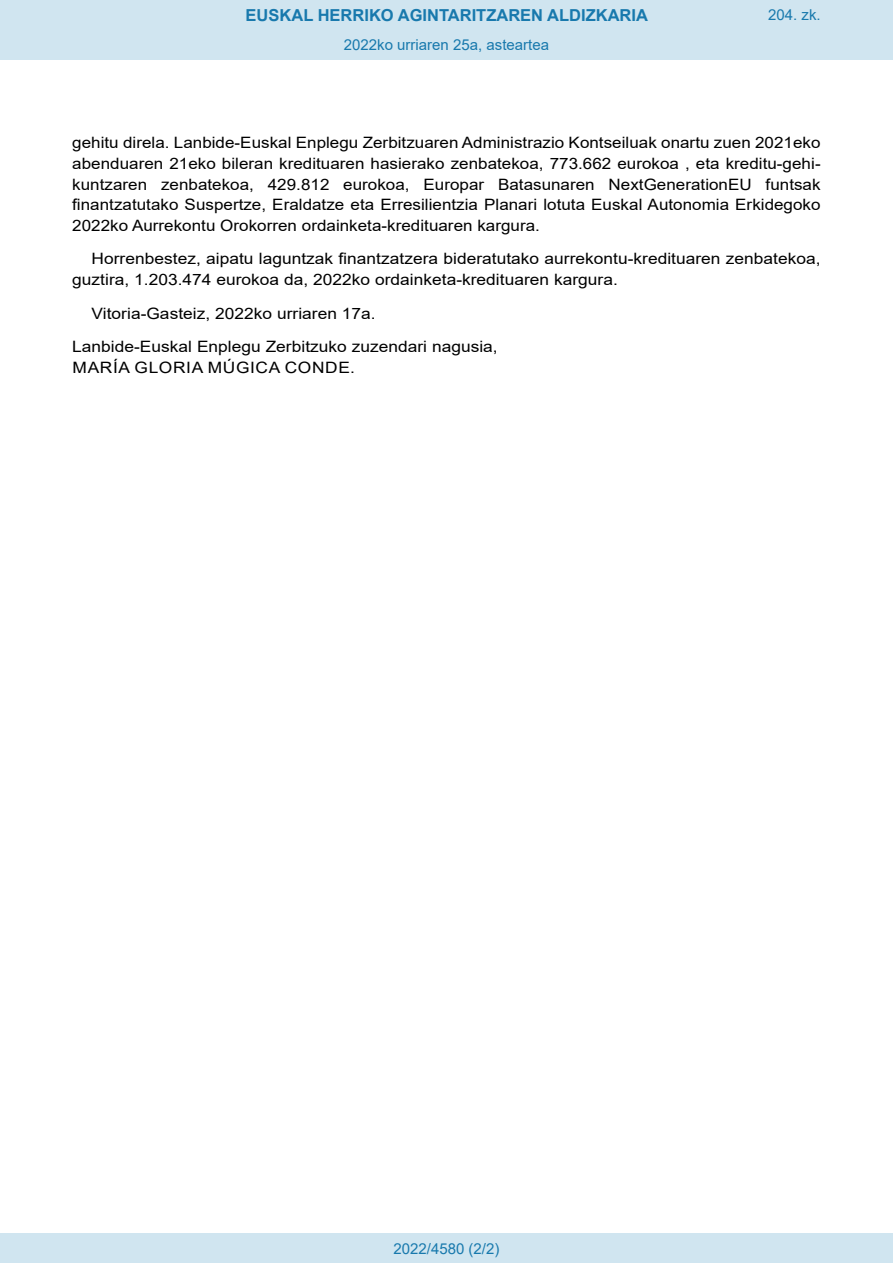
<style>
.page{position:relative;width:893px;height:1263px;background:#fff}
.page>*{position:absolute;margin:0;border:0;box-sizing:border-box;transform-origin:0 0}
.t1{font:700 16.5px "Arial";color:#1879ad}
.BOPVDetalle{font:15.6px/20.7px "Arial";color:#000;text-align:justify;scale:1.08 1}
.BOPVDetalle-2{font:15.6px/20.7px "Arial";color:#000;scale:1.11 1}
.BOPVFirmaPuesto{font:15.6px "Arial";color:#000;scale:1.11 1}
.BOPVFirmaLugFec{font:15.6px "Arial";color:#000;scale:1.11 1}
.BOPVFirmaNombre{font:15.6px "Arial";letter-spacing:.035em;color:#000;scale:1.11 1}
.Paginacion_Centro{font:15px "Arial";color:#1879ad}
</style>
<div class="page">
<div style="left:0;top:0;width:893px;height:60px;background:#d0e5f0"></div>
<div style="left:0;top:1233px;width:893px;height:30px;background:#d0e5f0"></div>
<p class="t1" style="left:246px;top:3px;width:404px">EUSKAL HERRIKO AGINTARITZAREN ALDIZKARIA</p>
<p class="Paginacion_Centro" style="left:344px;top:35px;width:207px">2022ko urriaren 25a, asteartea</p>
<p class="Paginacion_Centro" style="left:768px;top:5px;width:54px">204. zk.</p>
<p class="BOPVDetalle" style="left:72px;top:132px;width:694px">gehitu direla. Lanbide-Euskal Enplegu Zerbitzuaren Administrazio Kontseiluak onartu zuen 2021eko abenduaren 21eko bileran kredituaren hasierako zenbatekoa, 773.662 eurokoa , eta kreditu-gehi&shy;kuntzaren zenbatekoa, 429.812 eurokoa, Europar Batasunaren NextGenerationEU funtsak finantzatutako Suspertze, Eraldatze eta Erresilientzia Planari lotuta Euskal Autonomia Erkidegoko 2022ko Aurrekontu Orokorren ordainketa-kredituaren kargura.</p>
<p class="BOPVDetalle-2" style="left:72px;top:248px;width:676px;text-indent:19px">Horrenbestez, aipatu laguntzak finantzatzera bideratutako aurrekontu-kredituaren zenbatekoa, guztira, 1.203.474 eurokoa da, 2022ko ordainketa-kredituaren kargura.</p>
<p class="BOPVFirmaLugFec" style="left:92px;top:302px;width:257px">Vitoria-Gasteiz, 2022ko urriaren 17a.</p>
<p class="BOPVFirmaPuesto" style="left:72px;top:336px;width:385px">Lanbide-Euskal Enplegu Zerbitzuko zuzendari nagusia,</p>
<p class="BOPVFirmaNombre" style="left:73px;top:356px;width:256px">MARÍA GLORIA MÚGICA CONDE.</p>
<p class="Paginacion_Centro" style="left:393px;top:1238px;width:107px">2022/4580 (2/2)</p>
</div>
